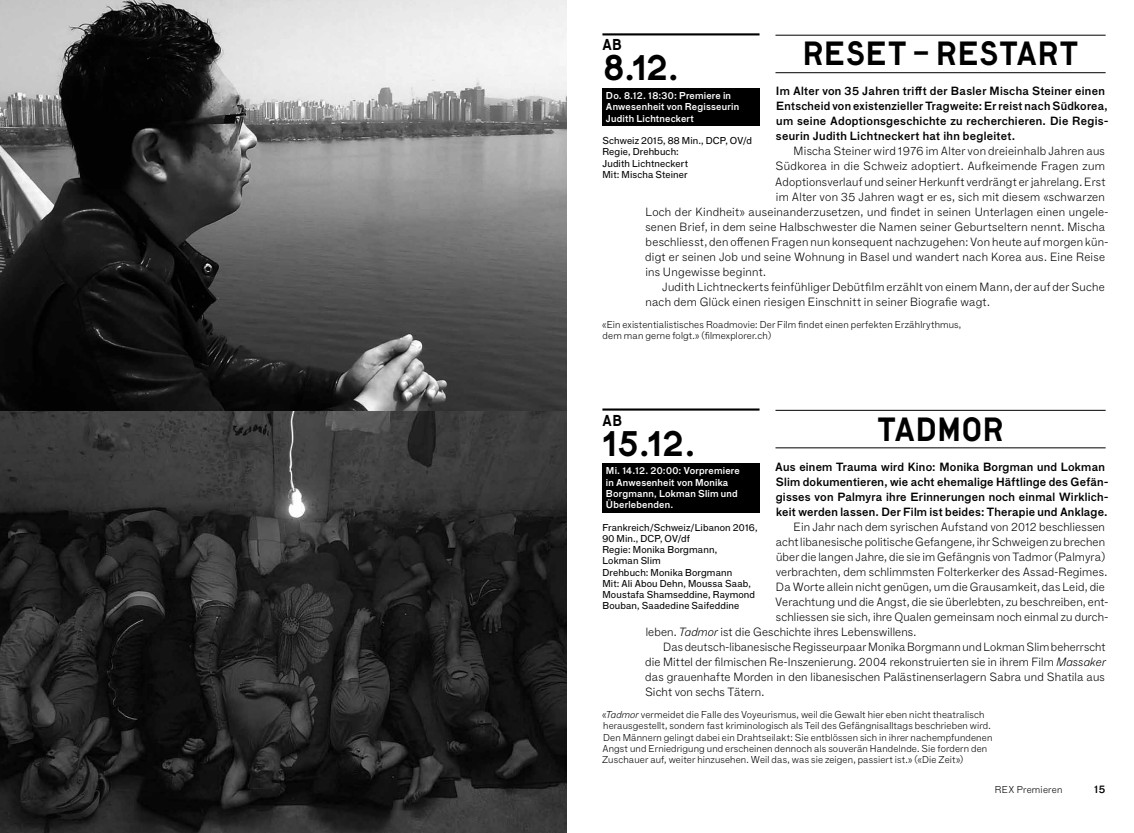
<style>
.page{position:relative;width:1134px;height:833px;background:#fff}
.page>*{position:absolute;margin:0;border:0;box-sizing:border-box;transform-origin:0 0}
.t1{font:33.75px "Lutz Headline";color:#000}
.t2{font:31.88px "Lutz Headline";letter-spacing:.02em;color:#000}
.t3{font:15px "Lutz Headline";color:#000}
.t4{font:100 11.5px "F Grotesk";letter-spacing:.015em;color:#000}
.t5{font:11.5px/15px "F Grotesk Demi";letter-spacing:.02em;color:#000}
.t6{font:10.62px "F Grotesk Demi";color:#000}
.t7{font:100 9.75px/11.2px "F Grotesk";letter-spacing:.015em;color:#000}
.t8{font:9.75px/11.2px "F Grotesk";letter-spacing:.015em;color:#000}
.t9{font:9.75px/11.2px "F Grotesk Demi";letter-spacing:.02em;color:#fff}
.s1{font-style:italic}
</style>
<div class="page">
<div style="left:602px;top:463px;width:157px;height:50px;background:#000"></div>
<img style="left:0;top:0;width:567px;height:833px">
<hr style="left:775px;top:410px;width:331px;height:1px;background:#000">
<hr style="left:775px;top:447px;width:331px;height:1px;background:#000">
<hr style="left:602px;top:408px;width:157px;height:2px;background:#000">
<div style="left:602px;top:88px;width:157px;height:37px;background:#000"></div>
<hr style="left:775px;top:35px;width:331px;height:1px;background:#000">
<hr style="left:775px;top:72px;width:331px;height:1px;background:#000">
<hr style="left:602px;top:33px;width:157px;height:2px;background:#000">
<h3 class="t3" style="left:602px;top:35px;width:21px">AB</h3>
<h1 class="t1" style="left:602px;top:46px;width:78px">8.12.</h1>
<p class="t9" style="left:606px;top:90px;width:135px">Do. 8.12. 18:30: Premiere in<br>Anwesenheit von Regisseurin<br>Judith Lichtneckert</p>
<p class="t8" style="left:602px;top:135px;width:151px">Schweiz 2015, 88 Min., DCP, OV/d<br>Regie, Drehbuch:<br>Judith Lichtneckert<br>Mit: Mischa Steiner</p>
<h2 class="t2" style="left:803px;top:33px;width:277px">RESET– RESTART</h2>
<p class="t5" style="left:776px;top:84px;width:334px">Im Alter von 35 Jahren trifft der Basler Mischa Steiner einen Entscheid von existenzieller Tragweite: Er reist nach Südkorea, um seine Adoptionsgeschichte zu recherchieren. Die Regis&shy;seurin Judith Lichtneckert hat ihn begleitet.</p>
<p class="t4" style="left:794px;top:143px;width:313px">Mischa Steiner wird 1976 im Alter von dreieinhalb Jahren aus</p>
<p class="t4" style="left:776px;top:158px;width:331px">Südkorea in die Schweiz adoptiert. Aufkeimende Fragen zum</p>
<p class="t4" style="left:775px;top:173px;width:332px">Adoptionsverlauf und seiner Herkunft verdrängt er jahrelang. Erst</p>
<p class="t4" style="left:776px;top:188px;width:330px">im Alter von 35 Jahren wagt er es, sich mit diesem «schwarzen</p>
<p class="t4" style="left:645px;top:203px;width:464px">Loch der Kindheit» auseinanderzusetzen, und findet in seinen Unterlagen einen ungele-</p>
<p class="t4" style="left:645px;top:218px;width:461px">senen Brief, in dem seine Halbschwester die Namen seiner Geburtseltern nennt. Mischa</p>
<p class="t4" style="left:646px;top:233px;width:464px">beschliesst, den offenen Fragen nun konsequent nachzugehen: Von heute auf morgen kün-</p>
<p class="t4" style="left:645px;top:248px;width:461px">digt er seinen Job und seine Wohnung in Basel und wandert nach Korea aus. Eine Reise</p>
<p class="t4" style="left:645px;top:263px;width:122px">ins Ungewisse beginnt.</p>
<p class="t4" style="left:662px;top:278px;width:444px">Judith Lichtneckerts feinfühliger Debütfilm erzählt von einem Mann, der auf der Suche</p>
<p class="t4" style="left:645px;top:293px;width:346px">nach dem Glück einen riesigen Einschnitt in seiner Biografie wagt.</p>
<p class="t7" style="left:602px;top:318px;width:361px">«Ein existentialistisches Roadmovie: Der Film findet einen perfekten Erzählrythmus, dem man gerne folgt.» (filmexplorer.ch)</p>
<h3 class="t3" style="left:602px;top:410px;width:21px">AB</h3>
<h1 class="t1" style="left:602px;top:421px;width:95px">15.12.</h1>
<p class="t9" style="left:606px;top:465px;width:135px">Mi. 14.12. 20:00: Vorpremiere in Anwesenheit von Monika<br>Borgmann, Lokman Slim und<br>Überlebenden.</p>
<p class="t8" style="left:602px;top:521px;width:157px">Frankreich/Schweiz/Libanon 2016,<br>90 Min., DCP, OV/df<br>Regie: Monika Borgmann,<br>Lokman Slim<br>Drehbuch: Monika Borgmann<br>Mit: Ali Abou Dehn, Moussa Saab,<br>Moustafa Shamseddine, Raymond<br>Bouban, Saadedine Saifeddine</p>
<h2 class="t2" style="left:877px;top:408px;width:128px">TADMOR</h2>
<p class="t5" style="left:775px;top:459px;width:334px">Aus einem Trauma wird Kino: Monika Borgman und Lokman Slim dokumentieren, wie acht ehemalige Häftlinge des Gefän&shy;gisses von Palmyra ihre Erinnerungen noch einmal Wirklich&shy;keit werden lassen. Der Film ist beides: Therapie und Anklage.</p>
<p class="t4" style="left:794px;top:518px;width:313px">Ein Jahr nach dem syrischen Aufstand von 2012 beschliessen</p>
<p class="t4" style="left:776px;top:533px;width:331px">acht libanesische politische Gefangene, ihr Schweigen zu brechen</p>
<p class="t4" style="left:776px;top:548px;width:331px">über die langen Jahre, die sie im Gefängnis von Tadmor (Palmyra)</p>
<p class="t4" style="left:776px;top:563px;width:333px">verbrachten, dem schlimmsten Folterkerker des Assad-Regimes.</p>
<p class="t4" style="left:776px;top:578px;width:330px">Da Worte allein nicht genügen, um die Grausamkeit, das Leid, die</p>
<p class="t4" style="left:775px;top:593px;width:334px">Verachtung und die Angst, die sie überlebten, zu beschreiben, ent-</p>
<p class="t4" style="left:776px;top:608px;width:334px">schliessen sie sich, ihre Qualen gemeinsam noch einmal zu durch-</p>
<p class="t4" style="left:646px;top:623px;width:272px">leben. <span class="s1">Tadmor</span> ist die Geschichte ihres Lebenswillens.</p>
<p class="t4" style="left:663px;top:638px;width:444px">Das deutsch-libanesische Regisseurpaar Monika Borgmann und Lokman Slim beherrscht</p>
<p class="t4" style="left:645px;top:653px;width:462px">die Mittel der filmischen Re-Inszenierung. 2004 rekonstruierten sie in ihrem Film <span class="s1">Massaker</span></p>
<p class="t4" style="left:645px;top:668px;width:461px">das grauenhafte Morden in den libanesischen Palästinenserlagern Sabra und Shatila aus</p>
<p class="t4" style="left:645px;top:683px;width:121px">Sicht von sechs Tätern.</p>
<p class="t7" style="left:602px;top:708px;width:392px">«<span class="s1">Tadmor</span> vermeidet die Falle des Voyeurismus, weil die Gewalt hier eben nicht theatralisch herausgestellt, sondern fast kriminologisch als Teil des Gefängnisalltags beschrieben wird.<br>Den Männern gelingt dabei ein Drahtseilakt: Sie entblössen sich in ihrer nachempfundenen Angst und Erniedrigung und erscheinen dennoch als souverän Handelnde. Sie fordern den Zuschauer auf, weiter hinzusehen. Weil das, was sie zeigen, passiert ist.» («Die Zeit»)</p>
<p class="t7" style="left:995px;top:783px;width:69px">REX Premieren</p>
<p class="t6" style="left:1094px;top:783px;width:13px">15</p>
</div>
